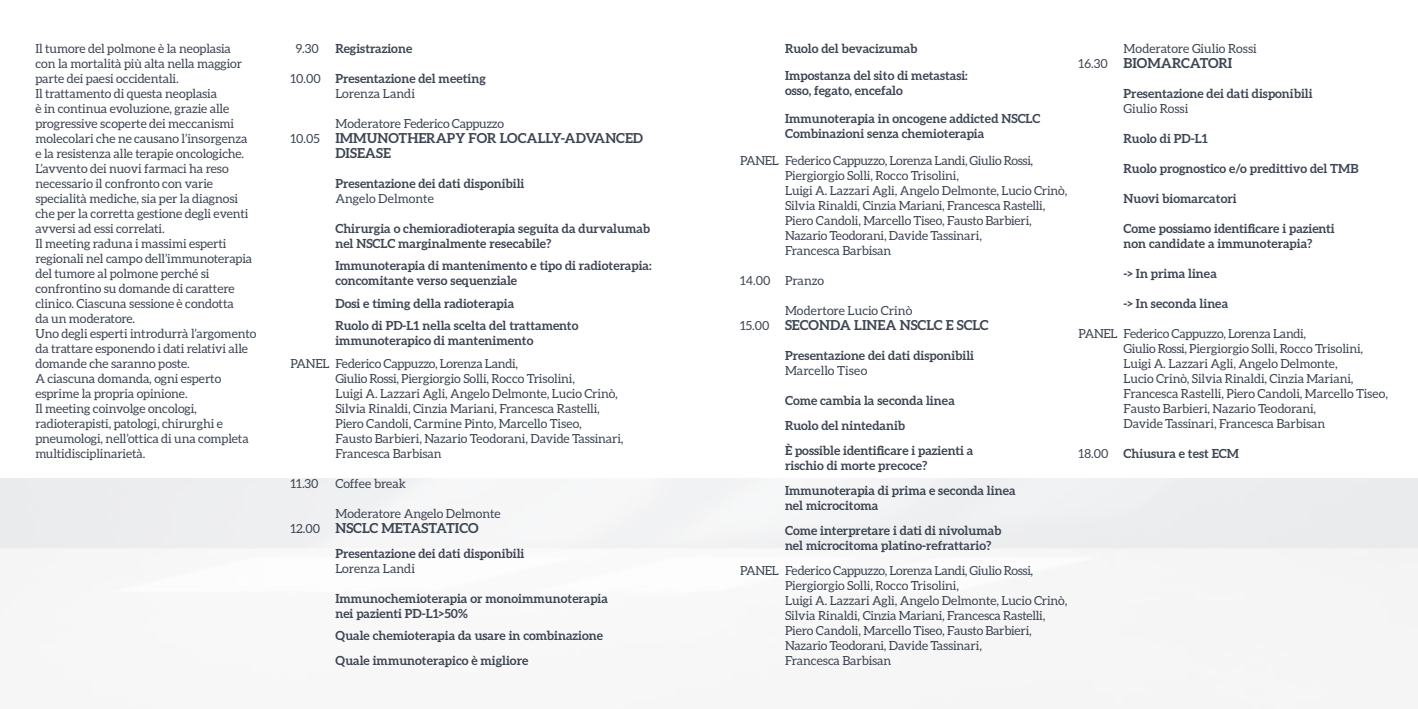
<style>
.page{position:relative;width:1418px;height:709px;background:#fff}
.page>*{position:absolute;margin:0;border:0;box-sizing:border-box;transform-origin:0 0}
.t1{font:700 13.75px/15px "Aleo";color:#3d4552}
.t2{font:12.5px/15px "Aleo";letter-spacing:-.01em;color:#3d4552}
.t3{font:700 12.5px/15px "Aleo";color:#3d4552}
.s1{font-weight:400}
.s2{font-weight:400;font-size:12.5px}
</style>
<div class="page">
<p class="t2" style="left:35px;top:40px;width:222px">Il tumore del polmone è la neoplasia<br>con la mortalità più alta nella maggior parte dei paesi occidentali.<br>Il trattamento di questa neoplasia<br>è in continua evoluzione, grazie alle progressive scoperte dei meccanismi molecolari che ne causano l’insorgenza e la resistenza alle terapie oncologiche.<br>L’avvento dei nuovi farmaci ha reso necessario il confronto con varie specialità mediche, sia per la diagnosi che per la corretta gestione degli eventi avversi ad essi correlati.<br>Il meeting raduna i massimi esperti regionali nel campo dell’immunoterapia del tumore al polmone perché si confrontino su domande di carattere clinico. Ciascuna sessione è condotta<br>da un moderatore.<br>Uno degli esperti introdurrà l’argomento da trattare esponendo i dati relativi alle domande che saranno poste.<br>A ciascuna domanda, ogni esperto esprime la propria opinione.<br>Il meeting coinvolge oncologi, radioterapisti, patologi, chirurghi e pneumologi, nell’ottica di una completa multidisciplinarietà.</p>
<p class="t2" style="left:296px;top:40px;width:25px">9.30</p>
<p class="t3" style="left:335px;top:40px;width:78px">Registrazione</p>
<p class="t3" style="left:335px;top:70px;width:152px;text-indent:-45px"><span class="s1">10.00</span> Presentazione del meeting<br><span class="s1">Lorenza Landi</span></p>
<p class="t2" style="left:335px;top:115px;width:170px">Moderatore Federico Cappuzzo</p>
<p class="t1" style="left:335px;top:130px;width:309px;text-indent:-45px"><span class="s2">10.05</span> IMMUNOTHERAPY FOR LOCALLY-ADVANCED<br>DISEASE</p>
<p class="t3" style="left:335px;top:175px;width:191px">Presentazione dei dati disponibili</p>
<p class="t2" style="left:335px;top:190px;width:100px">Angelo Delmonte</p>
<p class="t3" style="left:335px;top:220px;width:316px">Chirurgia o chemioradioterapia seguita da durvalumab nel NSCLC marginalmente resecabile?</p>
<p class="t3" style="left:335px;top:258px;width:318px">Immunoterapia di mantenimento e tipo di radioterapia: concomitante verso sequenziale</p>
<p class="t3" style="left:335px;top:292px;width:245px;line-height:22.5px">Dosi e timing della radioterapia<br>Ruolo di PD-L1 nella scelta del trattamento</p>
<p class="t3" style="left:335px;top:333px;width:199px">immunoterapico di mantenimento</p>
<p class="t2" style="left:335px;top:355px;width:289px;text-indent:-45px">PANEL Federico Cappuzzo, Lorenza Landi,<br>Giulio Rossi, Piergiorgio Solli, Rocco Trisolini,<br>Luigi A. Lazzari Agli, Angelo Delmonte, Lucio Crinò, Silvia Rinaldi, Cinzia Mariani, Francesca Rastelli, Piero Candoli, Carmine Pinto, Marcello Tiseo,<br>Fausto Barbieri, Nazario Teodorani, Davide Tassinari, Francesca Barbisan</p>
<p class="t2" style="left:290px;top:475px;width:30px">11.30</p>
<p class="t2" style="left:335px;top:475px;width:72px">Coffee break</p>
<p class="t2" style="left:335px;top:505px;width:167px">Moderatore Angelo Delmonte</p>
<p class="t1" style="left:290px;top:520px;width:190px"><span class="s2">12.00</span> NSCLC METASTATICO</p>
<p class="t3" style="left:335px;top:545px;width:191px">Presentazione dei dati disponibili</p>
<p class="t2" style="left:335px;top:560px;width:81px">Lorenza Landi</p>
<p class="t3" style="left:335px;top:590px;width:274px">Immunochemioterapia or monoimmunoterapia nei pazienti PD-L1&gt;50%</p>
<p class="t3" style="left:335px;top:623px;width:269px;line-height:25px">Quale chemioterapia da usare in combinazione<br>Quale immunoterapico è migliore</p>
<p class="t3" style="left:785px;top:40px;width:134px">Ruolo del bevacizumab</p>
<p class="t3" style="left:785px;top:68px;width:184px">Impostanza del sito di metastasi: osso, fegato, encefalo</p>
<p class="t3" style="left:785px;top:110px;width:257px">Immunoterapia in oncogene addicted NSCLC<br>Combinazioni senza chemioterapia</p>
<p class="t2" style="left:785px;top:153px;width:284px;text-indent:-45px">PANEL Federico Cappuzzo, Lorenza Landi, Giulio Rossi, Piergiorgio Solli, Rocco Trisolini,<br>Luigi A. Lazzari Agli, Angelo Delmonte, Lucio Crinò, Silvia Rinaldi, Cinzia Mariani, Francesca Rastelli, Piero Candoli, Marcello Tiseo, Fausto Barbieri, Nazario Teodorani, Davide Tassinari,<br>Francesca Barbisan</p>
<p class="t2" style="left:740px;top:273px;width:86px">14.00 Pranzo</p>
<p class="t2" style="left:785px;top:303px;width:129px">Modertore Lucio Crinò</p>
<p class="t1" style="left:740px;top:317px;width:250px"><span class="s2">15.00</span> SECONDA LINEA NSCLC E SCLC</p>
<p class="t3" style="left:785px;top:348px;width:191px">Presentazione dei dati disponibili</p>
<p class="t2" style="left:785px;top:363px;width:84px">Marcello Tiseo</p>
<p class="t3" style="left:785px;top:388px;width:190px;line-height:25px">Come cambia la seconda linea<br>Ruolo del nintedanib<br>È possible identificare i pazienti a</p>
<p class="t3" style="left:785px;top:453px;width:232px;line-height:25px">rischio di morte precoce?<br>Immunoterapia di prima e seconda linea</p>
<p class="t3" style="left:785px;top:493px;width:218px;line-height:25px">nel microcitoma<br>Come interpretare i dati di nivolumab</p>
<p class="t3" style="left:785px;top:538px;width:208px">nel microcitoma platino-refrattario?</p>
<p class="t2" style="left:785px;top:563px;width:284px;text-indent:-45px">PANEL Federico Cappuzzo, Lorenza Landi, Giulio Rossi, Piergiorgio Solli, Rocco Trisolini,<br>Luigi A. Lazzari Agli, Angelo Delmonte, Lucio Crinò, Silvia Rinaldi, Cinzia Mariani, Francesca Rastelli, Piero Candoli, Marcello Tiseo, Fausto Barbieri, Nazario Teodorani, Davide Tassinari,<br>Francesca Barbisan</p>
<p class="t2" style="left:1123px;top:40px;width:135px">Moderatore Giulio Rossi</p>
<p class="t1" style="left:1078px;top:55px;width:155px"><span class="s2">16.30</span> BIOMARCATORI</p>
<p class="t3" style="left:1123px;top:85px;width:191px">Presentazione dei dati disponibili</p>
<p class="t2" style="left:1123px;top:100px;width:66px">Giulio Rossi</p>
<p class="t3" style="left:1123px;top:130px;width:86px">Ruolo di PD-L1</p>
<p class="t3" style="left:1123px;top:160px;width:236px">Ruolo prognostico e/o predittivo del TMB</p>
<p class="t3" style="left:1123px;top:190px;width:115px">Nuovi biomarcatori</p>
<p class="t3" style="left:1123px;top:220px;width:213px">Come possiamo identificare i pazienti non candidate a immunoterapia?</p>
<p class="t3" style="left:1123px;top:265px;width:95px">-&gt; In prima linea</p>
<p class="t3" style="left:1123px;top:295px;width:106px">-&gt; In seconda linea</p>
<p class="t2" style="left:1123px;top:325px;width:266px;text-indent:-45px">PANEL Federico Cappuzzo, Lorenza Landi,<br>Giulio Rossi, Piergiorgio Solli, Rocco Trisolini, Luigi A. Lazzari Agli, Angelo Delmonte,<br>Lucio Crinò, Silvia Rinaldi, Cinzia Mariani, Francesca Rastelli, Piero Candoli, Marcello Tiseo, Fausto Barbieri, Nazario Teodorani,<br>Davide Tassinari, Francesca Barbisan</p>
<p class="t3" style="left:1078px;top:445px;width:162px"><span class="s1">18.00</span> Chiusura e test ECM</p>
</div>
